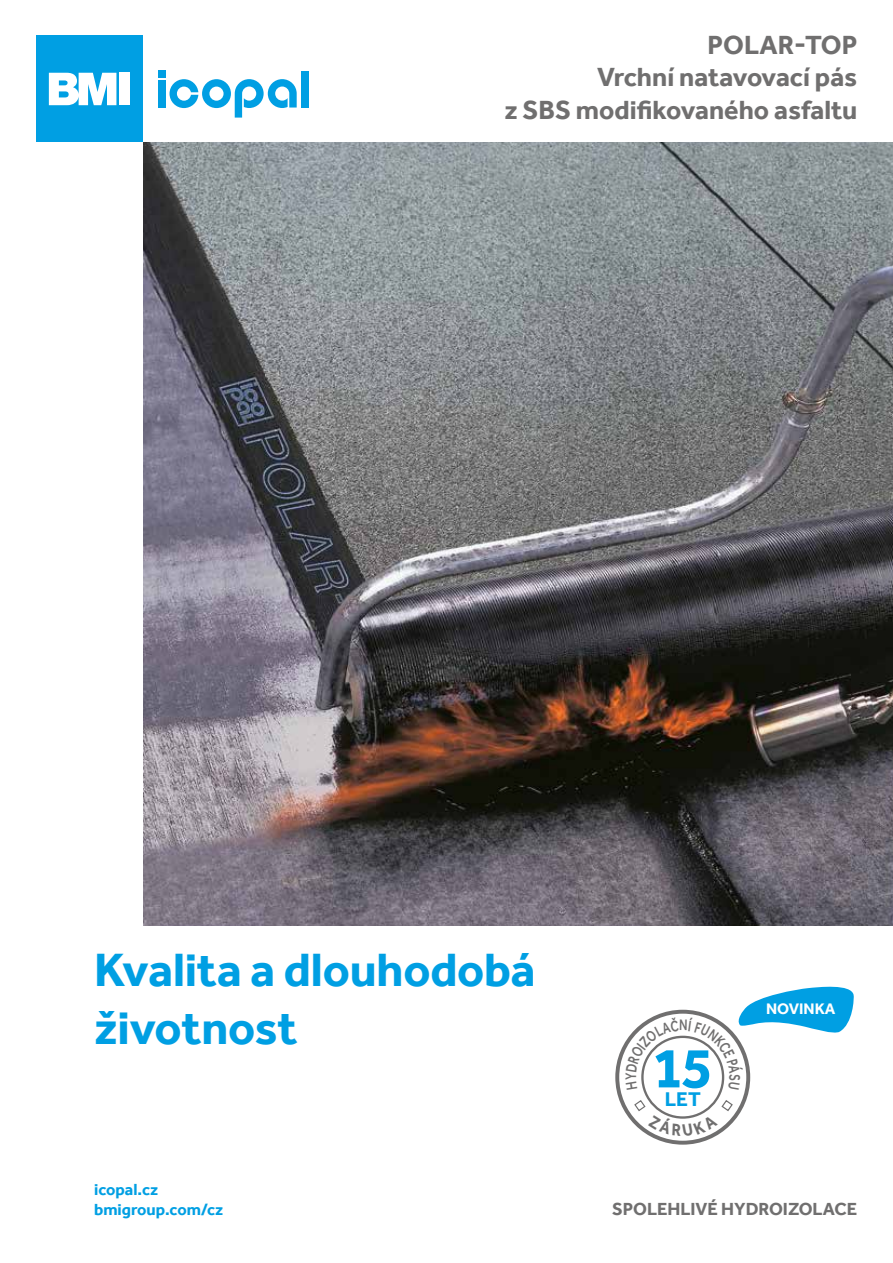
<style>
.page{position:relative;width:893px;height:1263px;background:#fff}
.page>*{position:absolute;margin:0;border:0;box-sizing:border-box;transform-origin:0 0}
.t1{font:700 58.8px "Effra";color:#009fe3}
.t2{font:700 48px/57.6px "Effra";letter-spacing:-.005em;color:#009fe3}
.t3{font:700 27px/32.4px "Effra";color:#706f6f;text-align:right}
.t4{font:700 20.4px "Effra";color:#009fe3}
.t5{font:700 18px "Effra";color:#706f6f}
.t6{font:700 16.5px/19.8px "Effra";color:#009fe3}
.t7{font:700 15.6px "Effra";color:#fff}
</style>
<div class="page">
<img style="left:143px;top:142px;width:750px;height:784px">
<div style="left:301px;top:71px;width:8px;height:37px;background:#009fe3"></div>
<div style="left:158px;top:80px;width:7px;height:28px;background:#009fe3"></div>
<div style="left:158px;top:71px;width:7px;height:7px;background:#009fe3"></div>
<svg style="left:170px;top:79px;width:127px;height:39px"></svg>
<div style="left:36px;top:35px;width:107px;height:107px;background:#009fe3"></div>
<svg style="left:49px;top:73px;width:67px;height:32px;background:#d2eefa"></svg>
<div style="left:120px;top:73px;width:10px;height:32px;background:#fff"></div>
<svg style="left:616px;top:1010px;width:134px;height:134px"></svg>
<div style="left:615px;top:1010px;width:135px;height:135px;border:4px solid #706f6f;border-radius:50%"></div>
<svg style="left:626px;top:986px;width:228px;height:104px"></svg>
<svg style="left:633px;top:1099px;width:101px;height:37px"></svg>
<p class="t3" style="left:504px;top:28px;width:354px">POLAR-TOP<br>Vrchní natavovací pás<br>z SBS modifikovaného asfaltu</p>
<h2 class="t2" style="left:94px;top:941px;width:443px">Kvalita a dlouhodobá životnost</h2>
<p class="t6" style="left:94px;top:1179px;width:131px">icopal.cz bmigroup.com/cz</p>
<h1 class="t1" style="left:652px;top:1033px;width:63px">15</h1>
<p class="t4" style="left:665px;top:1087px;width:37px">LET</p>
<p class="t7" style="left:766px;top:1000px;width:71px">NOVINKA</p>
<p class="t5" style="left:612px;top:1198px;width:247px">SPOLEHLIVÉ HYDROIZOLACE</p>
</div>
